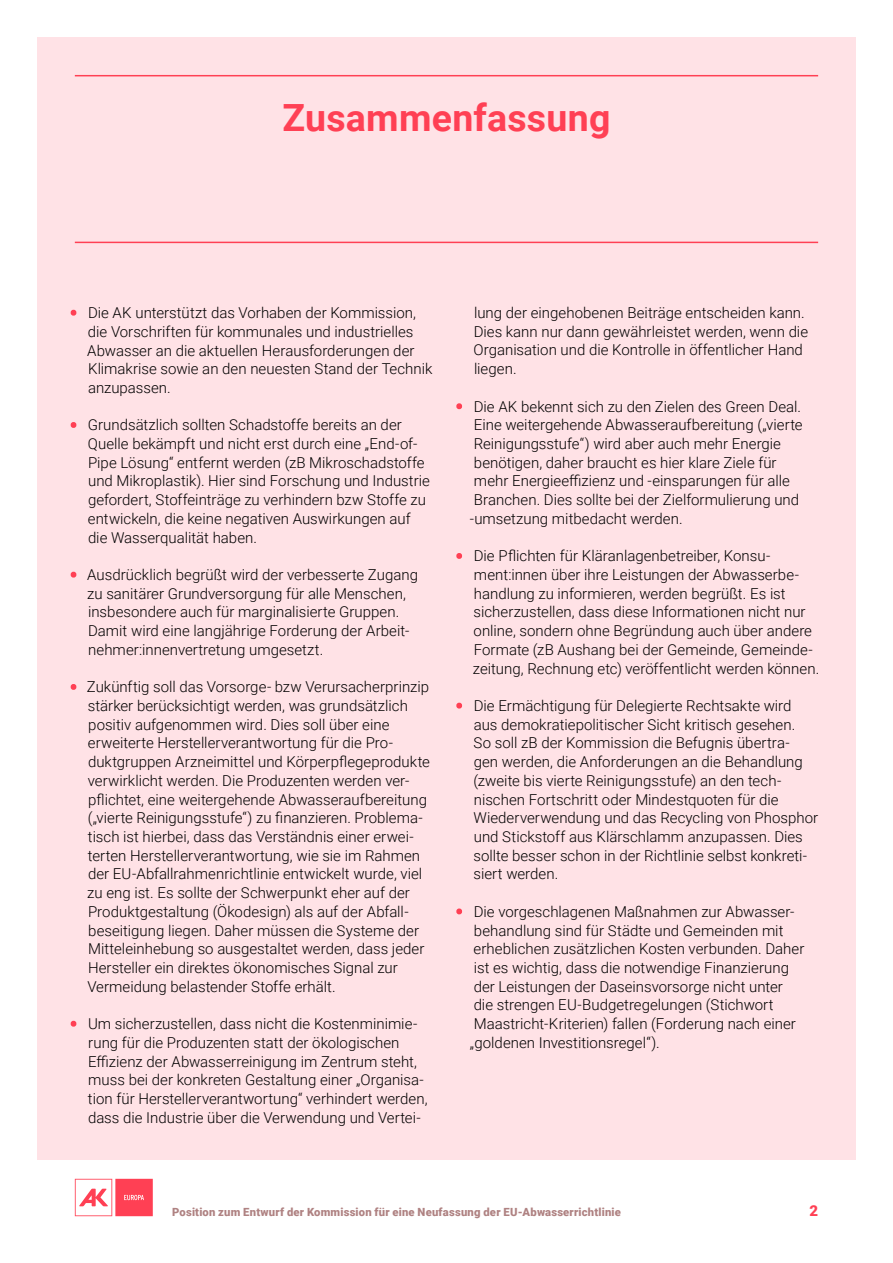
<style>
.page{position:relative;width:893px;height:1263px;background:#fff}
.page>*{position:absolute;margin:0;border:0;box-sizing:border-box;transform-origin:0 0}
.t1{font:700 37.5px "Roboto";letter-spacing:.005em;color:#ff4054}
.t2{font:300 15px/18.8px "Roboto";color:#000}
.t3{font:900 15px "Roboto";color:#ff4054}
.t4{font:900 11.25px "Roboto";letter-spacing:.02em;color:#af8282}
.s1{color:#ff4054}
</style>
<div class="page">
<svg style="left:75px;top:1179px;width:78px;height:37px"></svg>
<div style="left:37px;top:37px;width:818px;height:1123px;background:#ffe2e6"></div>
<hr style="left:75px;top:75px;width:743px;height:1px;background:#ff4054">
<hr style="left:75px;top:242px;width:743px;height:1px;background:#ff4054">
<h1 class="t1" style="left:282px;top:91px;width:330px">Zusammenfassung</h1>
<p class="t2" style="left:87px;top:303px;width:347px;text-indent:-16px"><span class="s1">•</span> Die AK unterstützt das Vorhaben der Kommission, die Vorschriften für kommunales und industrielles Abwasser an die aktuellen Herausforderungen der Klimakrise sowie an den neuesten Stand der Technik anzupassen.</p>
<p class="t2" style="left:88px;top:415px;width:343px;text-indent:-17px"><span class="s1">•</span> Grundsätzlich sollten Schadstoffe bereits an der Quelle bekämpft und nicht erst durch eine „End-of-Pipe Lösung“ entfernt werden (zB Mikroschadstoffe und Mikroplastik). Hier sind Forschung und Industrie gefordert, Stoffeinträge zu verhindern bzw Stoffe zu entwickeln, die keine negativen Auswirkungen auf die Wasserqualität haben.</p>
<p class="t2" style="left:87px;top:565px;width:332px;text-indent:-16px"><span class="s1">•</span> Ausdrücklich begrüßt wird der verbesserte Zugang zu sanitärer Grundversorgung für alle Menschen, insbesondere auch für marginalisierte Gruppen.<br>Damit wird eine langjährige Forderung der Arbeit&shy;nehmer:innenvertretung umgesetzt.</p>
<p class="t2" style="left:87px;top:677px;width:344px;text-indent:-16px"><span class="s1">•</span> Zukünftig soll das Vorsorge- bzw Verursacherprinzip stärker berücksichtigt werden, was grundsätzlich positiv aufgenommen wird. Dies soll über eine erweiterte Herstellerverantwortung für die Pro&shy;duktgruppen Arzneimittel und Körperpflegeprodukte verwirklicht werden. Die Produzenten werden ver&shy;pflichtet, eine weitergehende Abwasseraufbereitung („vierte Reinigungsstufe“) zu finanzieren. Problema&shy;tisch ist hierbei, dass das Verständnis einer erwei&shy;terten Herstellerverantwortung, wie sie im Rahmen der EU-Abfallrahmenrichtlinie entwickelt wurde, viel zu eng ist. Es sollte der Schwerpunkt eher auf der Produktgestaltung (Ökodesign) als auf der Abfall&shy;beseitigung liegen. Daher müssen die Systeme der Mitteleinhebung so ausgestaltet werden, dass jeder Hersteller ein direktes ökonomisches Signal zur Vermeidung belastender Stoffe erhält.</p>
<p class="t2" style="left:88px;top:1014px;width:341px;text-indent:-17px"><span class="s1">•</span> Um sicherzustellen, dass nicht die Kostenminimie&shy;rung für die Produzenten statt der ökologischen Effizienz der Abwasserreinigung im Zentrum steht, muss bei der konkreten Gestaltung einer „Organisa&shy;tion für Herstellerverantwortung“ verhindert werden, dass die Industrie über die Verwendung und Vertei-</p>
<p class="t2" style="left:474px;top:303px;width:336px">lung der eingehobenen Beiträge entscheiden kann.<br>Dies kann nur dann gewährleistet werden, wenn die Organisation und die Kontrolle in öffentlicher Hand liegen.</p>
<p class="t2" style="left:470px;top:396px;width:334px;text-indent:-13px"><span class="s1">•</span> Die AK bekennt sich zu den Zielen des Green Deal.<br>Eine weitergehende Abwasseraufbereitung („vierte Reinigungsstufe“) wird aber auch mehr Energie benötigen, daher braucht es hier klare Ziele für mehr Energieeffizienz und -einsparungen für alle Branchen. Dies sollte bei der Zielformulierung und -umsetzung mitbedacht werden.</p>
<p class="t2" style="left:473px;top:546px;width:348px;text-indent:-16px"><span class="s1">•</span> Die Pflichten für Kläranlagenbetreiber, Konsu&shy;ment:innen über ihre Leistungen der Abwasserbe&shy;handlung zu informieren, werden begrüßt. Es ist sicherzustellen, dass diese Informationen nicht nur online, sondern ohne Begründung auch über andere Formate (zB Aushang bei der Gemeinde, Gemeinde&shy;zeitung, Rechnung etc) veröffentlicht werden können.</p>
<p class="t2" style="left:473px;top:696px;width:346px;text-indent:-17px"><span class="s1">•</span> Die Ermächtigung für Delegierte Rechtsakte wird aus demokratiepolitischer Sicht kritisch gesehen.<br>So soll zB der Kommission die Befugnis übertra-<br>gen werden, die Anforderungen an die Behandlung (zweite bis vierte Reinigungsstufe) an den tech&shy;nischen Fortschritt oder Mindestquoten für die Wiederverwendung und das Recycling von Phosphor und Stickstoff aus Klärschlamm anzupassen. Dies sollte besser schon in der Richtlinie selbst konkreti&shy;siert werden.</p>
<p class="t2" style="left:470px;top:901px;width:336px;text-indent:-13px"><span class="s1">•</span> Die vorgeschlagenen Maßnahmen zur Abwasser&shy;behandlung sind für Städte und Gemeinden mit erheblichen zusätzlichen Kosten verbunden. Daher ist es wichtig, dass die notwendige Finanzierung der Leistungen der Daseinsvorsorge nicht unter<br>die strengen EU-Budgetregelungen (Stichwort Maastricht-Kriterien) fallen (Forderung nach einer „goldenen Investitionsregel“).</p>
<p class="t4" style="left:172px;top:1204px;width:450px">Position zum Entwurf der Kommission für eine Neufassung der EU-Abwasserrichtlinie</p>
<p class="t3" style="left:809px;top:1200px;width:10px">2</p>
</div>
